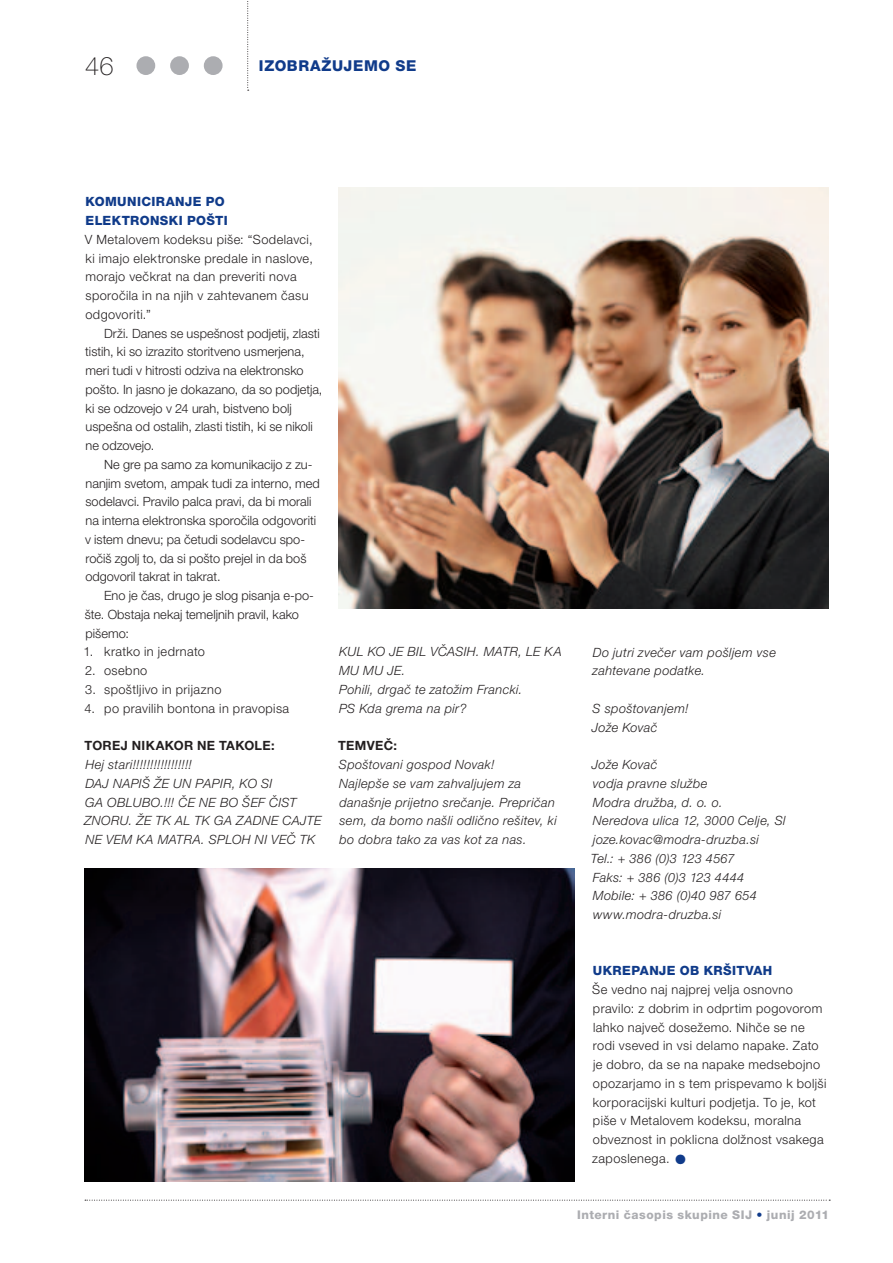
<style>
.page{position:relative;width:893px;height:1263px;background:#fff}
.page>*{position:absolute;margin:0;border:0;box-sizing:border-box;transform-origin:0 0}
.t1{font:100 25.5px "Helvetica Neue LT Pro";color:#231f20}
.t2{font:800 15px "Helvetica Neue LT Pro";letter-spacing:.04em;color:#103b8a}
.t3{font:300 12.75px/18.8px "Helvetica Neue LT Pro";letter-spacing:.005em;color:#231f20}
.t4{font:italic 300 12.75px/18.8px "Helvetica Neue LT Pro";letter-spacing:.03em;color:#231f20}
.t5{font:300 12.75px/18.8px "Helvetica Neue LT Pro";letter-spacing:.03em;color:#231f20}
.t6{font:800 12.75px/18.8px "Helvetica Neue LT Pro";letter-spacing:.03em;color:#103b8a}
.t7{font:700 12.75px "Helvetica Neue LT Pro";letter-spacing:.03em;color:#231f20}
.t8{font:800 12px "Helvetica Neue LT Pro";letter-spacing:.04em;color:#acadb1}
.s1{font-weight:700;font-size:27px;color:#103b8a}
.s2{color:#103b8a}
</style>
<div class="page">
<svg style="left:85px;top:1200px;width:745px;height:1px"></svg>
<div style="left:136px;top:56px;width:19px;height:19px;background:#acadb1;border-radius:50%"></div>
<div style="left:170px;top:56px;width:19px;height:19px;background:#acadb1;border-radius:50%"></div>
<div style="left:204px;top:56px;width:19px;height:19px;background:#acadb1;border-radius:50%"></div>
<svg style="left:247px;top:1px;width:2px;height:90px"></svg>
<img style="left:339px;top:188px;width:490px;height:420px">
<img style="left:85px;top:868px;width:490px;height:313px">
<h1 class="t1" style="left:85px;top:51px;width:30px">46</h1>
<p class="t2" style="left:259px;top:57px;width:148px">IZOBRAŽUJEMO SE</p>
<p class="t6" style="left:85px;top:192px;width:142px">KOMUNICIRANJE PO<br>ELEKTRONSKI POŠTI</p>
<p class="t5" style="left:85px;top:230px;width:230px">VMetalovem kodeksu piše: “Sodelavci, ki imajo elektronske predale in naslove, morajo večkrat na dan preveriti nova sporočila in na njih v zahtevanem času odgovoriti.”</p>
<p class="t3" style="left:85px;top:323px;width:239px;text-indent:19px">Drži. Danes se uspešnost podjetij, zlasti tistih, ki so izrazito storitveno usmerjena, meri tudi v hitrosti odziva na elektronsko pošto. In jasno je dokazano, da so podjetja, ki se odzovejo v 24 urah, bistveno bolj uspešna od ostalih, zlasti tistih, ki se nikoli ne odzovejo.</p>
<p class="t3" style="left:85px;top:455px;width:236px;text-indent:19px">Ne gre pa samo za komunikacijo z zu&shy;nanjim svetom, ampak tudi za interno, med sodelavci. Pravilo palca pravi, da bi morali na interna elektronska sporočila odgovoriti v istem dnevu; pa četudi sodelavcu spo&shy;ročiš zgolj to, da si pošto prejel in da boš odgovoril takrat in takrat.</p>
<p class="t3" style="left:85px;top:586px;width:231px;text-indent:19px">Eno je čas, drugo je slog pisanja e-po&shy;šte. Obstaja nekaj temeljnih pravil, kako pišemo:</p>
<p class="t3" style="left:83px;top:642px;width:123px">1. kratko in jedrnato</p>
<p class="t3" style="left:85px;top:661px;width:64px">2. osebno</p>
<p class="t3" style="left:85px;top:680px;width:138px">3. spoštljivo in prijazno</p>
<p class="t3" style="left:84px;top:698px;width:206px">4. po pravilih bontona in pravopisa</p>
<p class="t7" style="left:84px;top:738px;width:192px">TOREJ NIKAKOR NE TAKOLE:</p>
<p class="t4" style="left:84px;top:755px;width:239px">Hej stari!!!!!!!!!!!!!!!!!<br>DAJ NAPIŠ ŽE UN PAPIR, KO SI<br>GA OBLUBO.!!! ČE NE BO ŠEF ČIST<br>ZNORU. ŽE TK AL TK GA ZADNE CAJTE<br>NE VEM KA MATRA. SPLOH NI VEČ TK</p>
<p class="t4" style="left:339px;top:642px;width:224px">KUL KO JE BIL VČASIH. MATR, LE KA<br>MU MU JE.<br>Pohili, drgač te zatožim Francki.<br>PS Kda grema na pir?</p>
<p class="t7" style="left:338px;top:738px;width:60px">TEMVEČ:</p>
<p class="t4" style="left:339px;top:755px;width:219px">Spoštovani gospod Novak!<br>Najlepše se vam zahvaljujem za današnje prijetno srečanje. Prepričan sem, da bomo našli odlično rešitev, ki bo dobra tako za vas kot za nas.</p>
<p class="t4" style="left:593px;top:642px;width:185px">Do jutri zvečer vam pošljem vse zahtevane podatke.</p>
<p class="t4" style="left:592px;top:699px;width:98px">S spoštovanjem!<br>Jože Kovač</p>
<p class="t4" style="left:591px;top:755px;width:196px">Jože Kovač<br>vodja pravne službe<br>Modra družba, d. o. o.<br>Neredova ulica 12, 3000 Celje, Sl joze.kovac@modra-druzba.si<br>Tel.: + 386 (0)3 123 4567<br>Faks: + 386 (0)3 123 4444<br>Mobile: + 386 (0)40 987 654 www.modra-druzba.si</p>
<p class="t6" style="left:593px;top:961px;width:181px">UKREPANJE OB KRŠITVAH</p>
<p class="t5" style="left:592px;top:980px;width:236px">Še vedno naj najprej velja osnovno pravilo: z dobrim in odprtim pogovorom lahko največ dosežemo. N ihče se ne rodi vseved in vsi delamo napake. Zato je dobro, da se na napake medsebojno opozarjamo in s tem prispevamo k boljši korporacijski kulturi podjetja. To je, kot piše v Metalovem kodeksu, moralna obveznost in poklicna dolžnost vsakega zaposlenega. <span class="s1">•</span></p>
<p class="t8" style="left:577px;top:1207px;width:254px">INTERNI ČASOPIS SKUPINE SIJ <span class="s2">•</span> JUNIJ 2011</p>
</div>
